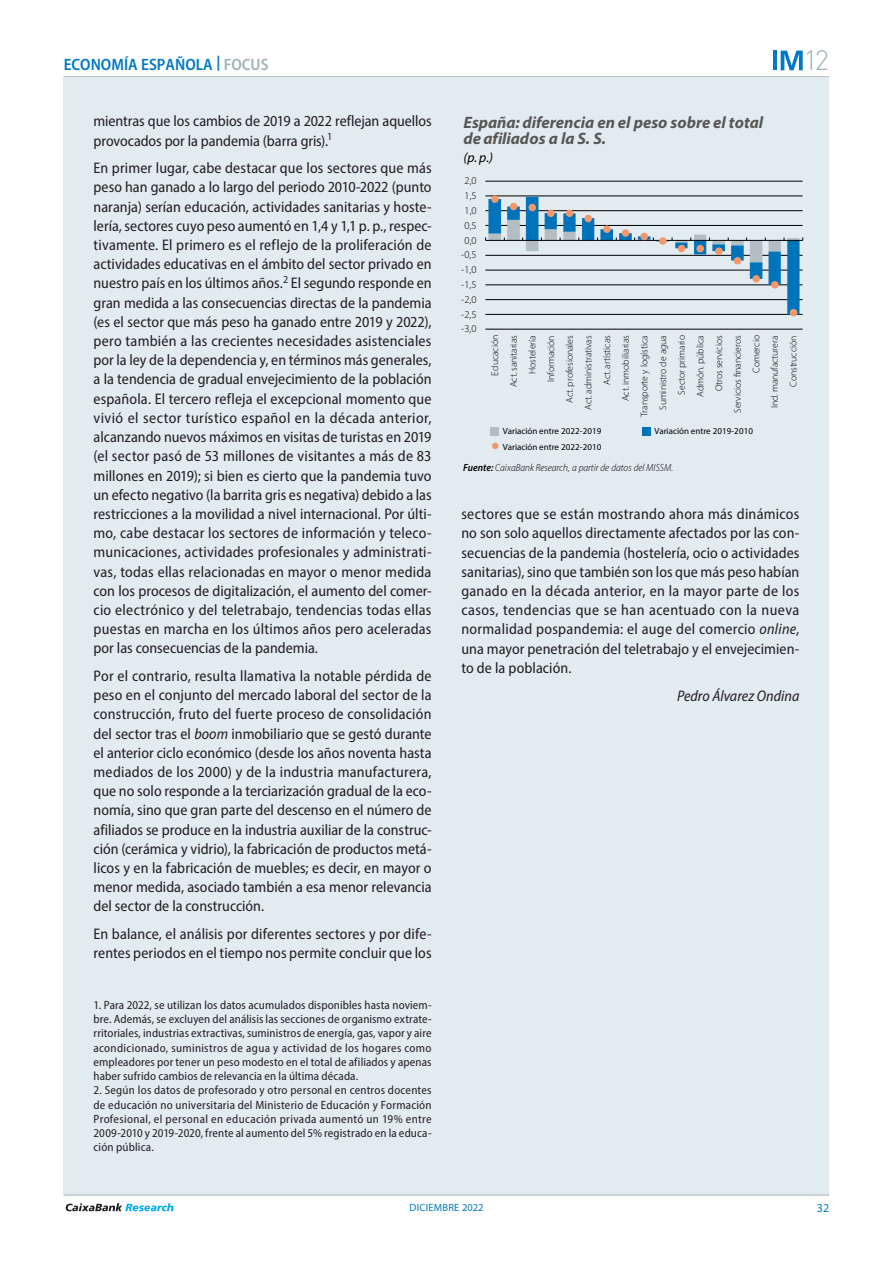
<style>
.page{position:relative;width:893px;height:1263px;background:#fff}
.page>*{position:absolute;margin:0;border:0;box-sizing:border-box;transform-origin:0 0}
.t1{font:300 27.6px "DIN Pro";color:#a1b3b9}
.t2{font:italic 700 16.5px/16.5px "Myriad Pro";color:#575756}
.t3{font:600 semi-condensed 16.5px "Myriad Pro";color:#0079c2}
.Texto_Focus{font:semi-condensed 15.3px/19.2px "Myriad Pro";color:#231f20;text-align:justify}
.Firma_Focus{font:italic semi-condensed 15.3px "Myriad Pro";color:#231f20}
.t4{font:italic 13.65px "Myriad Pro";color:#000}
.Notas_Focus{font:semi-condensed 12px/14.2px "Myriad Pro";letter-spacing:.01em;color:#231f20;text-align:justify}
.t5{font:12px "Myriad Pro";color:#0079c2}
.t6{font:italic 300 semi-condensed 10.5px "Myriad Pro";letter-spacing:-.005em;color:#000}
.t7{font:300 10.5px "Myriad Pro";color:#000}
.t8{font:10.5px "Myriad Pro";letter-spacing:.02em;color:#0079c2}
.t9{font:300 9.75px/18.6px "Myriad Pro";color:#000;text-align:right}
.t10{font:9px "Myriad Pro";letter-spacing:.005em;color:#000}
.s1{color:#a1b3b9}
.s2{font-style:italic}
.s3{font-weight:600}
</style>
<div class="page">
<hr style="left:64px;top:76px;width:765px;height:1px;background:#a1b3b9">
<div style="left:64px;top:77px;width:765px;height:1118px;background:#e2ebf0"></div>
<hr style="left:64px;top:1195px;width:765px;height:1px;background:#a1b3b9">
<svg style="left:66px;top:1203px;width:107px;height:8px"></svg>
<svg style="left:781px;top:51px;width:22px;height:19px"></svg>
<hr style="left:773px;top:51px;width:4px;height:19px;background:#0079c2">
<hr style="left:485px;top:329px;width:318px;height:1px;background:#000">
<hr style="left:485px;top:196px;width:318px;height:1px;background:#000">
<hr style="left:485px;top:181px;width:318px;height:1px;background:#000">
<svg style="left:485px;top:197px;width:318px;height:118px"></svg>
<div style="left:491px;top:195px;width:8px;height:8px;background:#f3986b;border-radius:50%"></div>
<div style="left:510px;top:203px;width:7px;height:7px;background:#f3986b;border-radius:50%"></div>
<div style="left:528px;top:204px;width:8px;height:7px;background:#f3986b;border-radius:50%"></div>
<div style="left:547px;top:209px;width:8px;height:8px;background:#f3986b;border-radius:50%"></div>
<div style="left:566px;top:210px;width:7px;height:7px;background:#f3986b;border-radius:50%"></div>
<div style="left:584px;top:215px;width:8px;height:7px;background:#f3986b;border-radius:50%"></div>
<div style="left:603px;top:225px;width:8px;height:8px;background:#f3986b;border-radius:50%"></div>
<div style="left:622px;top:229px;width:7px;height:8px;background:#f3986b;border-radius:50%"></div>
<div style="left:640px;top:233px;width:8px;height:7px;background:#f3986b;border-radius:50%"></div>
<div style="left:659px;top:237px;width:8px;height:8px;background:#f3986b;border-radius:50%"></div>
<div style="left:678px;top:245px;width:7px;height:7px;background:#f3986b;border-radius:50%"></div>
<div style="left:696px;top:245px;width:8px;height:7px;background:#f3986b;border-radius:50%"></div>
<div style="left:715px;top:247px;width:8px;height:8px;background:#f3986b;border-radius:50%"></div>
<div style="left:734px;top:257px;width:7px;height:7px;background:#f3986b;border-radius:50%"></div>
<div style="left:752px;top:275px;width:8px;height:8px;background:#f3986b;border-radius:50%"></div>
<div style="left:771px;top:281px;width:8px;height:8px;background:#f3986b;border-radius:50%"></div>
<div style="left:790px;top:309px;width:7px;height:7px;background:#f3986b;border-radius:50%"></div>
<div style="left:490px;top:428px;width:9px;height:8px;background:#b2bec2"></div>
<div style="left:642px;top:428px;width:8px;height:8px;background:#0073bb"></div>
<svg style="left:492px;top:443px;width:6px;height:6px"></svg>
<p class="t3" style="left:64px;top:54px;width:206px">ECONOMÍA ESPAÑOLA <sup>|</sup> <span class="s1">FOCUS</span></p>
<p class="Texto_Focus" style="left:94px;top:111px;width:340px">mientras que los cambios de 2019 a 2022 reflejan aquellos provocados por la pandemia (barra gris).<sup>1</sup></p>
<p class="Texto_Focus" style="left:94px;top:158px;width:340px">En primer lugar, cabe destacar que los sectores que más peso han ganado a lo largo del periodo 2010-2022 (punto naranja) serían educación, actividades sanitarias y hoste&shy;lería, sectores cuyo peso aumentó en 1,4 y 1,1 p. p., respec&shy;tivamente. El primero es el reflejo de la proliferación de actividades educativas en el ámbito del sector privado en nuestro país en los últimos años.<sup>2</sup> El segundo responde en gran medida a las consecuencias directas de la pandemia (es el sector que más peso ha ganado entre 2019 y 2022), pero también a las crecientes necesidades asistenciales por la ley de la dependencia y, en términos más generales, a la tendencia de gradual envejecimiento de la población española. El tercero refleja el excepcional momento que vivió el sector turístico español en la década anterior, alcanzando nuevos máximos en visitas de turistas en 2019 (el sector pasó de 53 millones de visitantes a más de 83 millones en 2019); si bien es cierto que la pandemia tuvo un efecto negativo (la barrita gris es negativa) debido a las restricciones a la movilidad a nivel internacional. Por últi&shy;mo, cabe destacar los sectores de información y teleco&shy;municaciones, actividades profesionales y administrati&shy;vas, todas ellas relacionadas en mayor o menor medida con los procesos de digitalización, el aumento del comer&shy;cio electrónico y del teletrabajo, tendencias todas ellas puestas en marcha en los últimos años pero aceleradas por las consecuencias de la pandemia.</p>
<p class="Texto_Focus" style="left:94px;top:666px;width:340px">Por el contrario, resulta llamativa la notable pérdida de peso en el conjunto del mercado laboral del sector de la construcción, fruto del fuerte proceso de consolidación del sector tras el <span class="s2">boom</span> inmobiliario que se gestó durante el anterior ciclo económico (desde los años noventa hasta mediados de los 2000) y de la industria manufacturera, que no solo responde a la terciarización gradual de la eco&shy;nomía, sino que gran parte del descenso en el número de afiliados se produce en la industria auxiliar de la construc&shy;ción (cerámica y vidrio), la fabricación de productos metá&shy;licos y en la fabricación de muebles; es decir, en mayor o menor medida, asociado también a esa menor relevancia del sector de la construcción.</p>
<p class="Texto_Focus" style="left:94px;top:924px;width:340px">En balance, el análisis por diferentes sectores y por dife&shy;rentes periodos en el tiempo nos permite concluir que los</p>
<p class="Notas_Focus" style="left:94px;top:998px;width:340px">1. Para 2022, se utilizan los datos acumulados disponibles hasta noviem&shy;bre. Además, se excluyen del análisis las secciones de organismo extrate&shy;rritoriales, industrias extractivas, suministros de energía, gas, vapor y aire acondicionado, suministros de agua y actividad de los hogares como empleadores por tener un peso modesto en el total de afiliados y apenas haber sufrido cambios de relevancia en la última década.</p>
<p class="Notas_Focus" style="left:94px;top:1083px;width:340px">2. Según los datos de profesorado y otro personal en centros docentes de educación no universitaria del Ministerio de Educación y Formación Profesional, el personal en educación privada aumentó un 19% entre 2009-2010 y 2019-2020, frente al aumento del 5% registrado en la educa&shy;ción pública.</p>
<h1 class="t1" style="left:803px;top:39px;width:27px">12</h1>
<p class="t2" style="left:463px;top:113px;width:301px">España: diferencia en el peso sobre el total de afiliados a la S. S.</p>
<p class="t4" style="left:463px;top:149px;width:31px">(p. p.)</p>
<p class="t7" style="left:465px;top:174px;width:13px">2,0</p>
<p class="t7" style="left:465px;top:189px;width:13px">1,5</p>
<p class="t7" style="left:465px;top:204px;width:13px">1,0</p>
<p class="t7" style="left:465px;top:219px;width:13px">0,5</p>
<p class="t7" style="left:465px;top:234px;width:13px">0,0</p>
<p class="t7" style="left:461px;top:248px;width:17px">-0,5</p>
<p class="t7" style="left:461px;top:263px;width:17px">-1,0</p>
<p class="t7" style="left:461px;top:278px;width:17px">-1,5</p>
<p class="t7" style="left:461px;top:293px;width:17px">-2,0</p>
<p class="t7" style="left:461px;top:308px;width:17px">-2,5</p>
<p class="t7" style="left:461px;top:323px;width:17px">-3,0</p>
<p class="t9" style="left:485px;top:417px;width:84px;rotate:-90deg">Educación<br>Act. sanitarias<br>Hostelería<br>Información<br>Act. profesionales<br>Act. administrativas<br>Act. artísticas<br>Act. inmobiliarias<br>Transporte y logística<br>Suministro de agua<br>Sector primario<br>Admón. pública<br>Otros servicios<br>Servicios nancieros<br>Comercio<br>Ind. manufacturera<br>Construcción</p>
<p class="t10" style="left:503px;top:426px;width:100px">Variación entre 2022-2019</p>
<p class="t10" style="left:654px;top:426px;width:100px">Variación entre 2019-2010</p>
<p class="t10" style="left:503px;top:441px;width:100px">Variación entre 2022-2010</p>
<p class="t6" style="left:463px;top:461px;width:212px"><span class="s3">Fuente:</span> CaixaBank Research, a partir de datos del MISSM.</p>
<p class="Texto_Focus" style="left:461px;top:504px;width:340px">sectores que se están mostrando ahora más dinámicos no son solo aquellos directamente afectados por las con&shy;secuencias de la pandemia (hostelería, ocio o actividades sanitarias), sino que también son los que más peso habían ganado en la década anterior, en la mayor parte de los casos, tendencias que se han acentuado con la nueva normalidad pospandemia: el auge del comercio <span class="s2">online</span>, una mayor penetración del teletrabajo y el envejecimien&shy;to de la población.</p>
<p class="Firma_Focus" style="left:677px;top:687px;width:124px">Pedro Álvarez Ondina</p>
<p class="t8" style="left:410px;top:1201px;width:75px">DICIEMBRE 2022</p>
<p class="t5" style="left:817px;top:1201px;width:14px">32</p>
</div>
